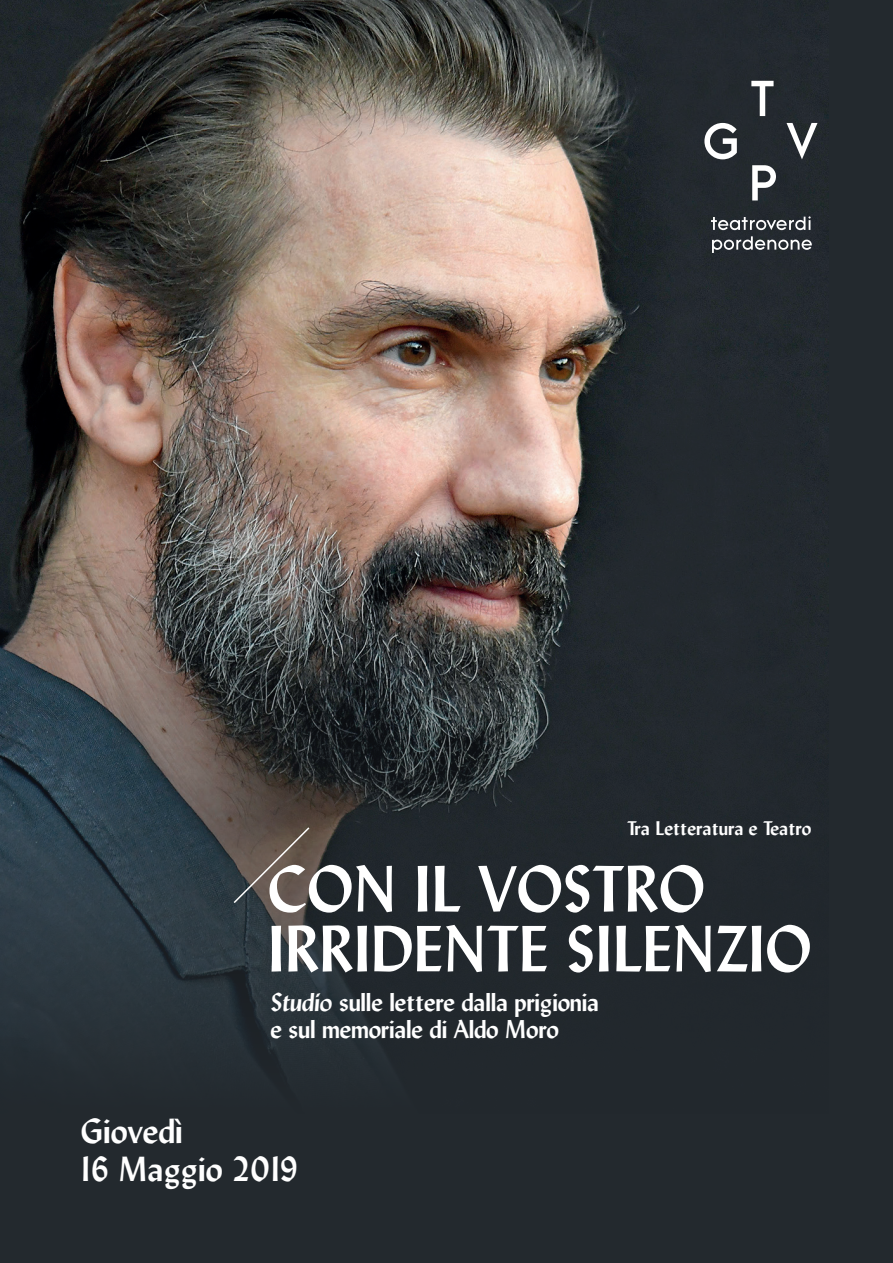
<style>
.page{position:relative;width:893px;height:1263px;background:#23292e}
.page>*{position:absolute;margin:0;border:0;box-sizing:border-box;transform-origin:0 0}
.t1{font:700 64.5px/60px "Lydian BT";color:#fff}
.t2{font:700 34.5px/37.5px "Lydian BT";color:#fff}
.t3{font:700 25.5px/27.2px "Lydian BT";letter-spacing:-.01em;color:#fff}
.t4{font:700 19.5px "Lydian BT";color:#fff}
.s1{font-style:italic}
</style>
<div class="page">
<img style="left:0;top:0;width:829px;height:400px">
<svg style="left:0;top:400px;width:829px;height:659px"></svg>
<svg style="left:712px;top:236px;width:100px;height:17px"></svg>
<svg style="left:711px;top:216px;width:100px;height:14px"></svg>
<svg style="left:751px;top:81px;width:23px;height:35px"></svg>
<svg style="left:752px;top:165px;width:24px;height:35px"></svg>
<svg style="left:704px;top:123px;width:33px;height:36px"></svg>
<svg style="left:786px;top:123px;width:31px;height:36px"></svg>
<svg style="left:232px;top:826px;width:79px;height:79px;background:#625751"></svg>
<p class="t4" style="left:627px;top:816px;width:186px">Tra Letteratura e Teatro</p>
<h1 class="t1" style="left:268px;top:858px;width:545px">CON IL VOSTRO<br>IRRIDENTE SILENZIO</h1>
<p class="t3" style="left:270px;top:988px;width:330px"><span class="s1">Studio</span> sulle lettere dalla prigionia e sul memoriale di Aldo Moro</p>
<h2 class="t2" style="left:76px;top:1112px;width:223px">Giovedì<br>16 Maggio 2019</h2>
</div>
